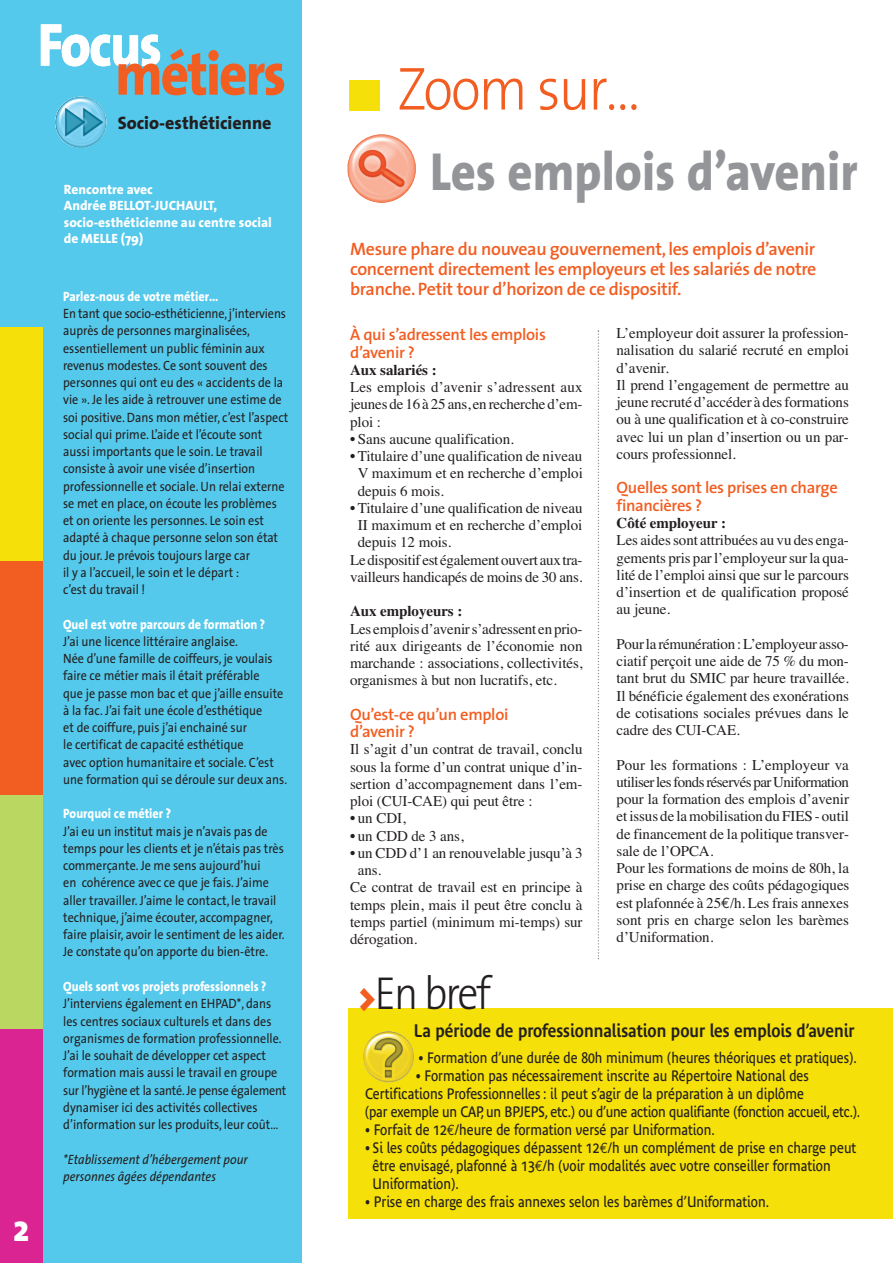
<style>
.page{position:relative;width:893px;height:1263px;background:#fff}
.page>*{position:absolute;margin:0;border:0;box-sizing:border-box;transform-origin:0 0}
.t1{font:300 61.35px "The Sans";letter-spacing:-.035em;color:#f25d21;scale:.9 1}
.t2{font:800 61.35px "The Sans";letter-spacing:-.035em;color:#f25d21;scale:.9 1}
.t3{font:800 61.35px "The Sans";letter-spacing:-.035em;color:#fff;scale:.9 1}
.t4{font:800 54px "The Sans";color:#939598;scale:.9 1}
.t5{font:300 46.5px "The Sans";letter-spacing:-.05em;color:#231f20;scale:.9 1}
.t6{font:800 37.5px "The Sans";color:#fff;scale:.9 1}
.t7{font:600 18px/20.2px "The Sans";letter-spacing:-.02em;color:#f25d21;text-align:justify}
.t8{font:600 18px "Bienvenue";color:#231f20;scale:.9 1}
.t9{font:800 18px "The Sans";color:#231f20}
.t10{font:600 16.5px/17.2px "The Sans";letter-spacing:-.02em;color:#f25d21}
.t11{font:15px/17.2px "Times";letter-spacing:-.005em;color:#231f20}
.t12{font:15px/18px "Bienvenue";color:#231f20;scale:.9 1}
.t13{font:13.5px/17.2px "The Sans";color:#231f20;scale:.9 1}
.t14{font:800 13.5px/16.5px "The Sans";color:#fff}
.t15{font:italic 13.5px/17.2px "The Sans";color:#231f20;scale:.9 1}
.s1{font-weight:800;color:#fff}
.s2{font-weight:700}
.s3{font-weight:900;font-size:37.5px;color:#f25d21}
.s4{font-family:"Euro Mono"}
</style>
<div class="page">
<div style="left:0;top:0;width:301px;height:1263px;background:#54c9eb"></div>
<div style="left:0;top:327px;width:43px;height:234px;background:#f5e009"></div>
<div style="left:0;top:561px;width:43px;height:234px;background:#f25d21"></div>
<div style="left:0;top:795px;width:43px;height:234px;background:#b9d761"></div>
<div style="left:0;top:1029px;width:43px;height:234px;background:#da2492"></div>
<img style="left:55px;top:97px;width:51px;height:51px;border-radius:25px">
<div style="left:349px;top:1008px;width:544px;height:211px;background:#f5e009"></div>
<img style="left:363px;top:1031px;width:51px;height:51px;border-radius:26px">
<svg style="left:598px;top:330px;width:1px;height:629px"></svg>
<img style="left:348px;top:134px;width:68px;height:69px">
<div style="left:349px;top:80px;width:30px;height:31px;background:#f5e009"></div>
<p class="t3" style="left:37px;top:-7px;width:140px">Focus</p>
<p class="t2" style="left:115px;top:22px;width:191px">métiers</p>
<p class="t9" style="left:118px;top:108px;width:155px">Socio-esthéticienne</p>
<p class="t6" style="left:13px;top:1197px;width:20px">2</p>
<p class="t14" style="left:64px;top:181px;width:210px">Rencontre avec<br>Andrée BELLOT-JUCHAULT, socio-esthéticienne au centre social de MELLE (79)</p>
<p class="t13" style="left:63px;top:287px;width:252px"><span class="s1">Parlez-nous de votre métier…<br></span>En tant que socio-esthéticienne, j’interviens auprès de personnes marginalisées, essentiellement un public féminin aux revenus modestes. Ce sont souvent des personnes qui ont eu des « accidents de la vie ». Je les aide à retrouver une estime de soi positive. Dans mon métier, c’est l’aspect social qui prime. L’aide et l’écoute sont aussi importants que le soin. Le travail consiste à avoir une visée d’insertion professionnelle et sociale. Un relai externe se met en place, on écoute les problèmes et on oriente les personnes. Le soin est adapté à chaque personne selon son état du jour. Je prévois toujours large car<br>il y a l’accueil, le soin et le départ :<br>c’est du travail !</p>
<p class="t13" style="left:63px;top:615px;width:250px"><span class="s1">Quel est votre parcours de formation ?<br></span>J’ai une licence littéraire anglaise.<br>Née d’une famille de coiffeurs, je voulais faire ce métier mais il était préférable<br>que je passe mon bac et que j’aille ensuite à la fac. J’ai fait une école d’esthétique<br>et de coiffure, puis j’ai enchainé sur<br>le certificat de capacité esthétique<br>avec option humanitaire et sociale. C’est une formation qui se déroule sur deux ans.</p>
<p class="t13" style="left:63px;top:805px;width:247px"><span class="s1">Pourquoi ce métier ?<br></span>J’ai eu un institut mais je n’avais pas de temps pour les clients et je n’étais pas très commerçante. Je me sens aujourd’hui<br>en cohérence avec ce que je fais. J’aime aller travailler. J’aime le contact, le travail technique, j’aime écouter, accompagner, faire plaisir, avoir le sentiment de les aider.<br>Je constate qu’on apporte du bien-être.</p>
<p class="t13" style="left:63px;top:977px;width:249px"><span class="s1">Quels sont vos projets professionnels ?<br></span>J’interviens également en EHPAD*, dans les centres sociaux culturels et dans des organismes de formation professionnelle.<br>J’ai le souhait de développer cet aspect formation mais aussi le travail en groupe sur l’hygiène et la santé. Je pense également dynamiser ici des activités collectives d’information sur les produits, leur coût…</p>
<p class="t15" style="left:63px;top:1150px;width:206px">*Etablissement d’hébergement pour personnes âgées dépendantes</p>
<p class="t1" style="left:397px;top:38px;width:272px">Zoom sur…</p>
<p class="t4" style="left:430px;top:127px;width:477px">Les emplois d’avenir</p>
<p class="t7" style="left:350px;top:238px;width:468px">Mesure phare du nouveau gouvernement, les emplois d’avenir concernent directement les employeurs et les salariés de notre branche. Petit tour d’horizon de ce dispositif.</p>
<p class="t10" style="left:350px;top:326px;width:197px">À qui s’adressent les emplois d’avenir ?</p>
<p class="t11" style="left:350px;top:360px;width:234px"><span class="s2">Aux salariés :<br></span>Les emplois d’avenir s’adressent aux jeunes de 16 à 25 ans, en recherche d’em&shy;ploi :</p>
<p class="t11" style="left:350px;top:429px;width:165px">• Sans aucune qualification.</p>
<p class="t11" style="left:358px;top:446px;width:227px;text-align:justify;text-indent:-8px">• Titulaire d’une qualification de niveau V maximum et en recherche d’emploi depuis 6 mois.</p>
<p class="t11" style="left:350px;top:498px;width:234px">• Titulaire d’une qualification de niveau</p>
<p class="t11" style="left:358px;top:515px;width:226px">II maximum et en recherche d’emploi</p>
<p class="t11" style="left:358px;top:532px;width:95px">depuis 12 mois.</p>
<p class="t11" style="left:350px;top:550px;width:234px">Le dispositif est également ouvert aux tra-</p>
<p class="t11" style="left:350px;top:567px;width:234px">vailleurs handicapés de moins de 30 ans.</p>
<p class="t11" style="left:350px;top:601px;width:234px"><span class="s2">Aux employeurs :<br></span>Les emplois d’avenir s’adressent en prio&shy;rité aux dirigeants de l’économie non marchande : associations, collectivités, organismes à but non lucratifs, etc.</p>
<p class="t10" style="left:350px;top:705px;width:160px">Qu’est-ce qu’un emploi d’avenir ?</p>
<p class="t11" style="left:350px;top:739px;width:234px;text-align:justify">Il s’agit d’un contrat de travail, conclu sous la forme d’un contrat unique d’in&shy;sertion d’accompagnement dans l’em&shy;ploi (CUI-CAE) qui peut être :</p>
<p class="t11" style="left:350px;top:808px;width:57px">• un CDI,</p>
<p class="t11" style="left:350px;top:826px;width:115px">• un CDD de 3 ans,</p>
<p class="t11" style="left:350px;top:843px;width:234px">• un CDD d’1 an renouvelable jusqu’à 3</p>
<p class="t11" style="left:358px;top:860px;width:25px">ans.</p>
<p class="t11" style="left:350px;top:877px;width:234px">Ce contrat de travail est en principe à</p>
<p class="t11" style="left:350px;top:895px;width:234px">temps plein, mais il peut être conclu à</p>
<p class="t11" style="left:350px;top:912px;width:234px">temps partiel (minimum mi-temps) sur</p>
<p class="t11" style="left:350px;top:929px;width:69px">dérogation.</p>
<p class="t5" style="left:359px;top:955px;width:148px"><span class="s3">&gt;</span>En bref</p>
<p class="t11" style="left:616px;top:323px;width:234px">L’employeur doit assurer la profession&shy;nalisation du salarié recruté en emploi d’avenir.<br>Il prend l’engagement de permettre au jeune recruté d’accéder à des formations ou à une qualification et à co-construire avec lui un plan d’insertion ou un par&shy;cours professionnel.</p>
<p class="t10" style="left:617px;top:479px;width:223px">Quelles sont les prises en charge financières ?</p>
<p class="t11" style="left:617px;top:513px;width:234px"><span class="s2">Côté employeur :<br></span>Les aides sont attribuées au vu des enga&shy;gements pris par l’employeur sur la qua&shy;lité de l’emploi ainsi que sur le parcours d’insertion et de qualification proposé au jeune.</p>
<p class="t11" style="left:616px;top:634px;width:234px;text-align:justify">Pour la rémunération : L’employeur asso&shy;ciatif perçoit une aide de 75 % du mon&shy;tant brut du SMIC par heure travaillée.<br>Il bénéficie également des exonérations de cotisations sociales prévues dans le cadre des CUI-CAE.</p>
<p class="t11" style="left:617px;top:754px;width:234px">Pour les formations : L’employeur va utiliser les fonds réservés par Uniformation pour la formation des emplois d’avenir et issus de la mobilisation du FIES - outil de financement de la politique transver&shy;sale de l’OPCA.<br>Pour les formations de moins de 80h, la prise en charge des coûts pédagogiques est plafonnée à 25<span class="s4">€</span>/h. Les frais annexes sont pris en charge selon les barèmes d’Uniformation.</p>
<p class="t8" style="left:414px;top:1020px;width:491px">La période de professionnalisation pour les emplois d’avenir</p>
<p class="t12" style="left:419px;top:1048px;width:488px">• Formation d’une durée de 80h minimum (heures théoriques et pratiques).</p>
<p class="t12" style="left:365px;top:1066px;width:552px;text-indent:51px">• Formation pas nécessairement inscrite au Répertoire National des<br>Certifications Professionnelles : il peut s’agir de la préparation à un diplôme<br>(par exemple un CAP, un BPJEPS, etc.) ou d’une action qualifiante (fonction accueil, etc.).</p>
<p class="t12" style="left:365px;top:1120px;width:390px">• Forfait de 12<span class="s4">€</span>/heure de formation versé par Uniformation.</p>
<p class="t12" style="left:372px;top:1138px;width:539px;text-indent:-8px">• Si les coûts pédagogiques dépassent 12<span class="s4">€</span>/h un complément de prise en charge peut être envisagé, plafonné à 13<span class="s4">€</span>/h (voir modalités avec votre conseiller formation<br>Uniformation).</p>
<p class="t12" style="left:365px;top:1192px;width:450px">• Prise en charge des frais annexes selon les barèmes d’Uniformation.</p>
</div>
